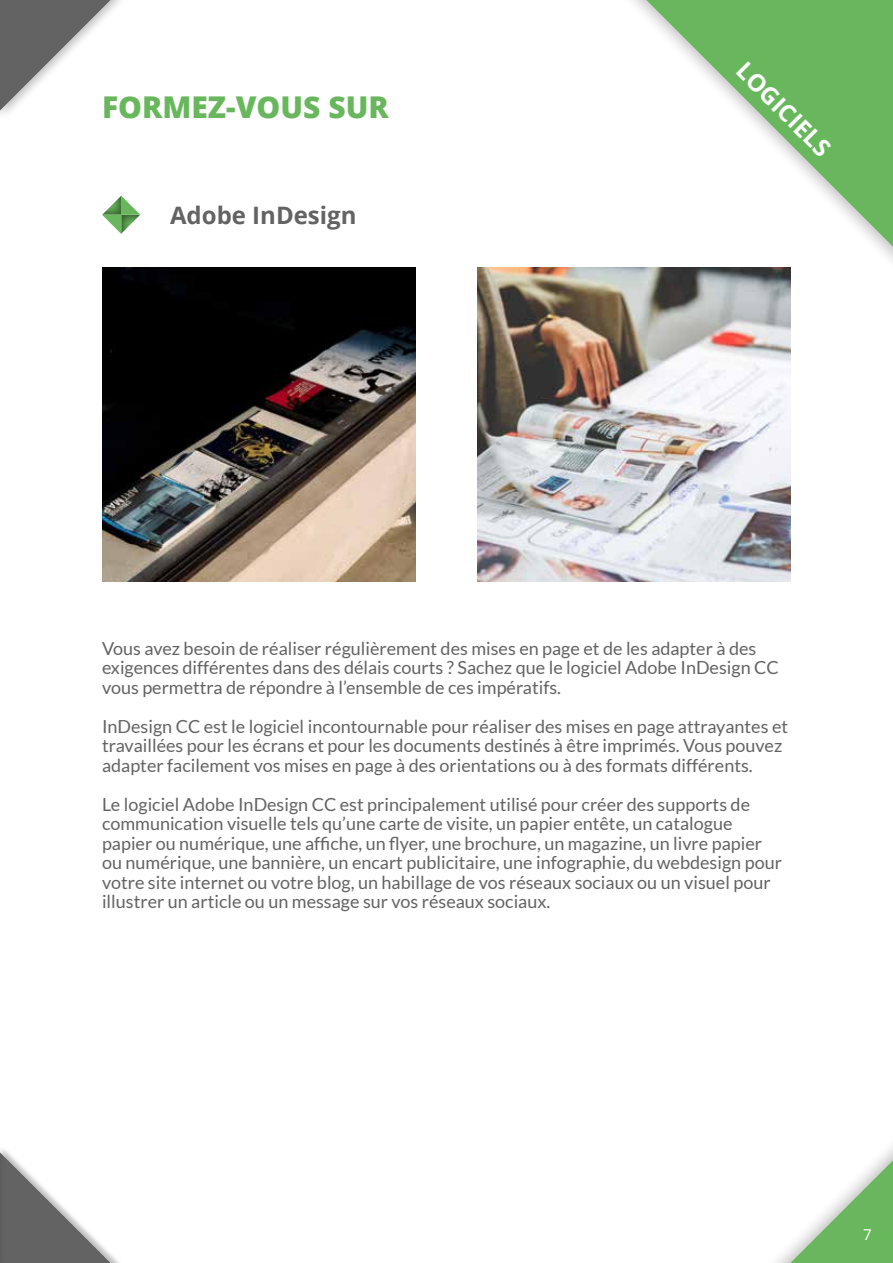
<style>
.page{position:relative;width:893px;height:1263px;background:#fff}
.page>*{position:absolute;margin:0;border:0;box-sizing:border-box;transform-origin:0 0}
.t1{font:800 30px "Open Sans";color:#69b75c}
.t2{font:700 24px "Open Sans";color:#646363}
.t3{font:700 24px "Open Sans";color:#fff}
.t4{font:18px/19.5px "Lato";color:#646363}
.t5{font:15px "Open Sans";color:#fff}
</style>
<div class="page">
<svg style="left:776px;top:1146px;width:117px;height:117px"></svg>
<svg style="left:622px;top:0;width:271px;height:268px"></svg>
<svg style="left:6px;top:1152px;width:113px;height:111px"></svg>
<div style="left:0;top:1141px;width:6px;height:122px;background:#000;opacity:.25"></div>
<svg style="left:0;top:0;width:119px;height:111px"></svg>
<svg style="left:102px;top:196px;width:38px;height:38px"></svg>
<img style="left:102px;top:268px;width:314px;height:313px">
<img style="left:477px;top:268px;width:314px;height:313px">
<h1 class="t1" style="left:102px;top:84px;width:288px">FORMEZ-VOUS SUR</h1>
<h2 class="t2" style="left:170px;top:198px;width:188px">Adobe InDesign</h2>
<h2 class="t3" style="left:753px;top:54px;width:123px;rotate:45deg">LOGICIELS</h2>
<p class="t4" style="left:102px;top:638px;width:678px">Vous avez besoin de réaliser régulièrement des mises en page et de les adapter à des exigences différentes dans des délais courts ? Sachez que le logiciel Adobe InDesign CC vous permettra de répondre à l’ensemble de ces impératifs.</p>
<p class="t4" style="left:102px;top:716px;width:688px">InDesign CC est le logiciel incontournable pour réaliser des mises en page attrayantes et travaillées pour les écrans et pour les documents destinés à être imprimés. Vous pouvez adapter facilement vos mises en page à des orientations ou à des formats différents.</p>
<p class="t4" style="left:102px;top:794px;width:681px">Le logiciel Adobe InDesign CC est principalement utilisé pour créer des supports de communication visuelle tels qu’une carte de visite, un papier entête, un catalogue papier ou numérique, une affiche, un flyer, une brochure, un magazine, un livre papier ou numérique, une bannière, un encart publicitaire, une infographie, du webdesign pour votre site internet ou votre blog, un habillage de vos réseaux sociaux ou un visuel pour illustrer un article ou un message sur vos réseaux sociaux.</p>
<p class="t5" style="left:863px;top:1224px;width:10px">7</p>
</div>
